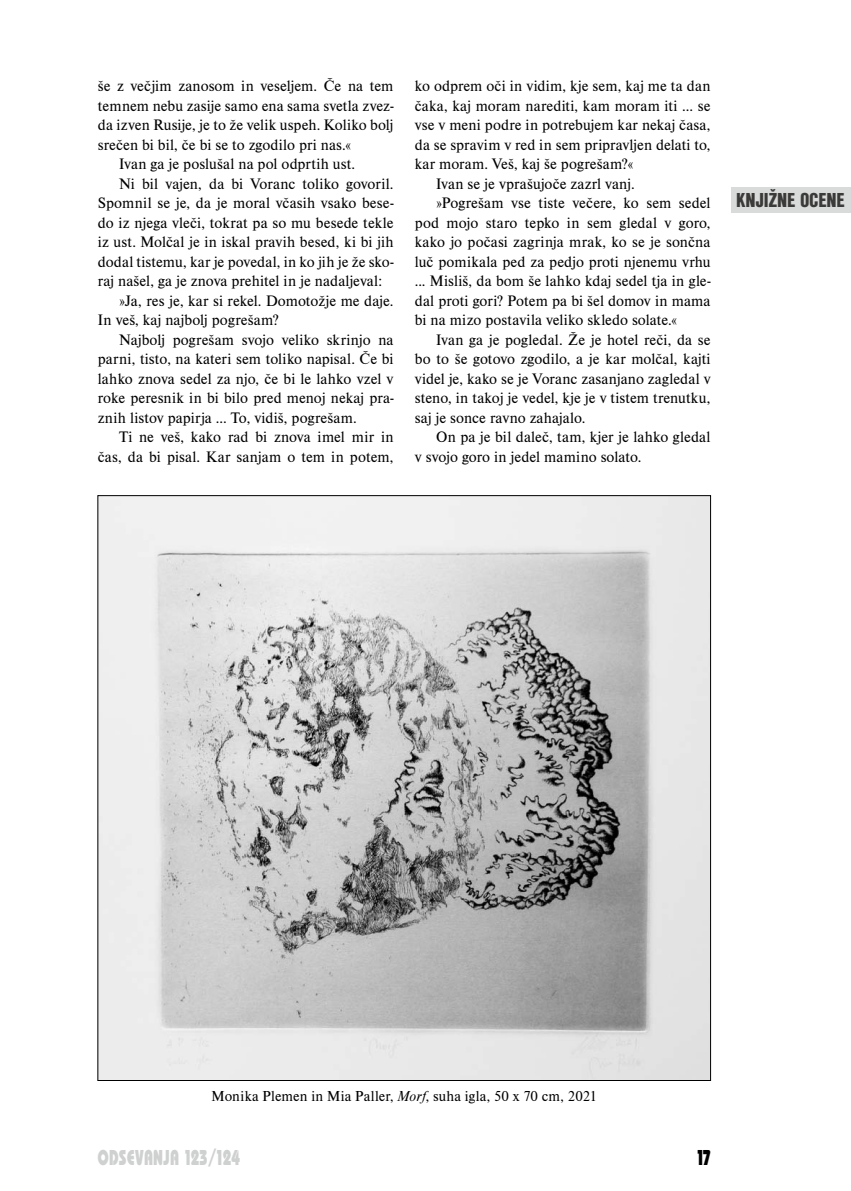
<style>
.page{position:relative;width:851px;height:1191px;background:#fff}
.page>*{position:absolute;margin:0;border:0;box-sizing:border-box;transform-origin:0 0}
.t1{font:22.5px "Bauhaus Itc PEE Heav";letter-spacing:.05em;color:#cfd0d0;scale:.67 1}
.t2{font:22.5px "Bauhaus Itc PEE Heav";color:#000;scale:.7 1}
.t3{font:21px "Nimbus San DEE Blac Cond";letter-spacing:-.01em;color:#3a3a39}
.t4{font:15.75px "Nimbus Rom DEE";letter-spacing:.005em;color:#000}
.t5{font:15px "Nimbus Rom DEE";letter-spacing:.005em;color:#000}
.s1{font-style:italic}
</style>
<div class="page">
<div style="left:731px;top:187px;width:119px;height:26px;background:#d9dada"></div>
<img style="left:100px;top:497px;width:608px;height:581px">
<p class="t4" style="left:98px;top:77px;width:297px">še z večjim zanosom in veseljem. Če na tem</p>
<p class="t4" style="left:98px;top:97px;width:297px">temnem nebu zasije samo ena sama svetla zvez-</p>
<p class="t4" style="left:98px;top:116px;width:297px">da izven Rusije, je to že velik uspeh. Koliko bolj</p>
<p class="t4" style="left:98px;top:136px;width:255px">srečen bi bil, če bi se to zgodilo pri nas.«</p>
<p class="t4" style="left:119px;top:155px;width:237px">Ivan ga je poslušal na pol odprtih ust.</p>
<p class="t4" style="left:119px;top:175px;width:276px">Ni bil vajen, da bi Voranc toliko govoril.</p>
<p class="t4" style="left:98px;top:194px;width:297px">Spomnil se je, da je moral včasih vsako bese-</p>
<p class="t4" style="left:98px;top:214px;width:297px">do iz njega vleči, tokrat pa so mu besede tekle</p>
<p class="t4" style="left:98px;top:233px;width:297px">iz ust. Molčal je in iskal pravih besed, ki bi jih</p>
<p class="t4" style="left:98px;top:253px;width:297px">dodal tistemu, kar je povedal, in ko jih je že sko-</p>
<p class="t4" style="left:98px;top:272px;width:285px">raj našel, ga je znova prehitel in je nadaljeval:</p>
<p class="t4" style="left:119px;top:292px;width:276px">»Ja, res je, kar si rekel. Domotožje me daje.</p>
<p class="t4" style="left:98px;top:311px;width:183px">In veš, kaj najbolj pogrešam?</p>
<p class="t4" style="left:119px;top:331px;width:276px">Najbolj pogrešam svojo veliko skrinjo na</p>
<p class="t4" style="left:98px;top:350px;width:297px">parni, tisto, na kateri sem toliko napisal. Če bi</p>
<p class="t4" style="left:98px;top:370px;width:297px">lahko znova sedel za njo, če bi le lahko vzel v</p>
<p class="t4" style="left:98px;top:389px;width:297px">roke peresnik in bi bilo pred menoj nekaj pra-</p>
<p class="t4" style="left:98px;top:409px;width:260px">znih listov papirja … To, vidiš, pogrešam.</p>
<p class="t4" style="left:119px;top:428px;width:276px">Ti ne veš, kako rad bi znova imel mir in</p>
<p class="t4" style="left:98px;top:448px;width:297px">čas, da bi pisal. Kar sanjam o tem in potem,</p>
<p class="t4" style="left:415px;top:77px;width:297px">ko odprem oči in vidim, kje sem, kaj me ta dan</p>
<p class="t4" style="left:415px;top:97px;width:297px">čaka, kaj moram narediti, kam moram iti … se</p>
<p class="t4" style="left:415px;top:116px;width:297px">vse v meni podre in potrebujem kar nekaj časa,</p>
<p class="t4" style="left:415px;top:136px;width:297px">da se spravim v red in sem pripravljen delati to,</p>
<p class="t4" style="left:415px;top:155px;width:220px">kar moram. Veš, kaj še pogrešam?«</p>
<p class="t4" style="left:436px;top:175px;width:200px">Ivan se je vprašujoče zazrl vanj.</p>
<p class="t4" style="left:436px;top:194px;width:276px">»Pogrešam vse tiste večere, ko sem sedel</p>
<p class="t4" style="left:415px;top:214px;width:297px">pod mojo staro tepko in sem gledal v goro,</p>
<p class="t4" style="left:415px;top:233px;width:297px">kako jo počasi zagrinja mrak, ko se je sončna</p>
<p class="t4" style="left:415px;top:253px;width:297px">luč pomikala ped za pedjo proti njenemu vrhu</p>
<p class="t4" style="left:415px;top:272px;width:297px">... Misliš, da bom še lahko kdaj sedel tja in gle-</p>
<p class="t4" style="left:415px;top:292px;width:297px">dal proti gori? Potem pa bi šel domov in mama</p>
<p class="t4" style="left:415px;top:311px;width:264px">bi na mizo postavila veliko skledo solate.«</p>
<p class="t4" style="left:436px;top:331px;width:276px">Ivan ga je pogledal. Že je hotel reči, da se</p>
<p class="t4" style="left:415px;top:350px;width:297px">bo to še gotovo zgodilo, a je kar molčal, kajti</p>
<p class="t4" style="left:415px;top:370px;width:297px">videl je, kako se je Voranc zasanjano zagledal v</p>
<p class="t4" style="left:415px;top:389px;width:297px">steno, in takoj je vedel, kje je v tistem trenutku,</p>
<p class="t4" style="left:415px;top:409px;width:172px">saj je sonce ravno zahajalo.</p>
<p class="t4" style="left:436px;top:428px;width:276px">On pa je bil daleč, tam, kjer je lahko gledal</p>
<p class="t4" style="left:415px;top:448px;width:228px">v svojo goro in jedel mamino solato.</p>
<h2 class="t3" style="left:736px;top:188px;width:110px">KNJIŽNE OCENE</h2>
<p class="t5" style="left:211px;top:1087px;width:386px">Monika Plemen in Mia Paller, <span class="s1">Morf</span>, suha igla, 50 x 70 cm, 2021</p>
<h1 class="t1" style="left:98px;top:1146px;width:214px">ODSEVANJA 123/124</h1>
<h1 class="t2" style="left:697px;top:1146px;width:20px">17</h1>
</div>
